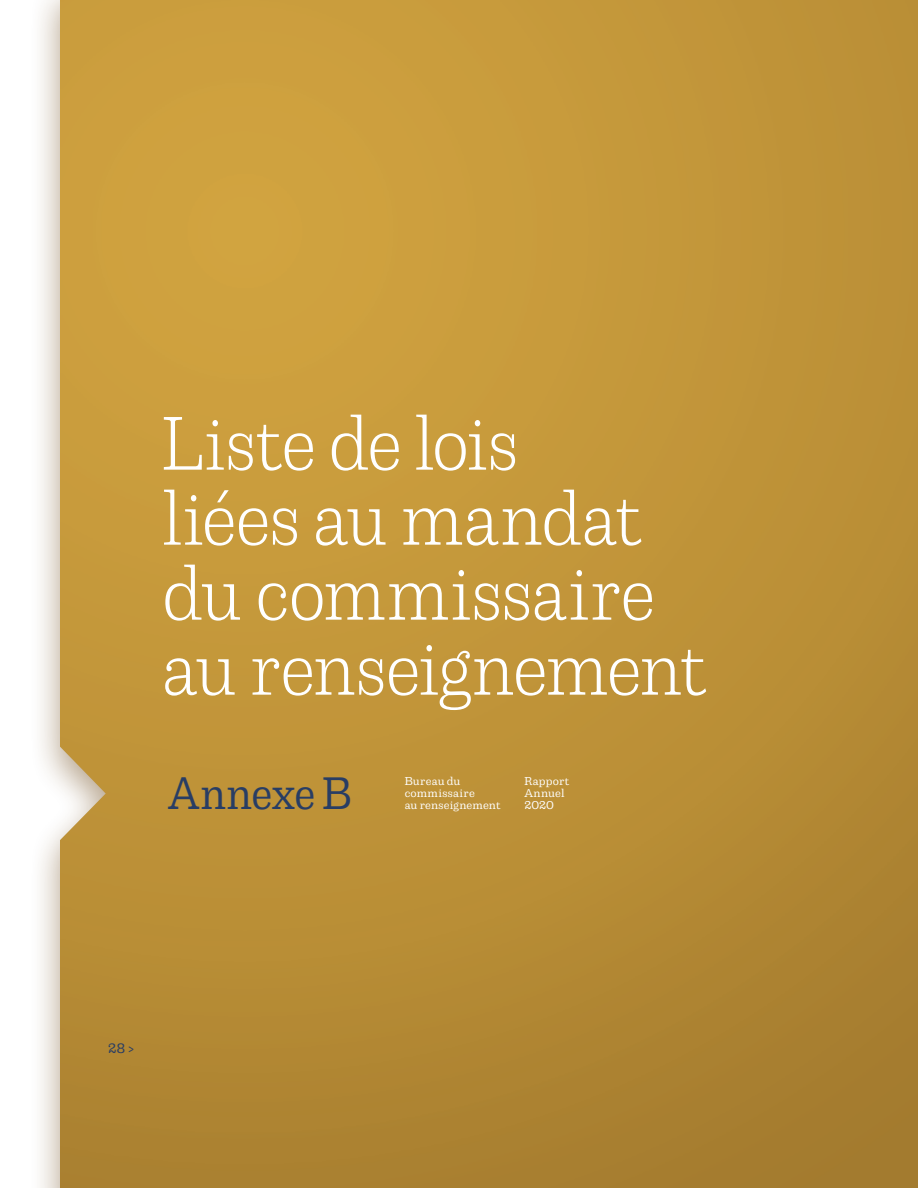
<style>
.page{position:relative;width:918px;height:1188px;background:#fff}
.page>*{position:absolute;margin:0;border:0;box-sizing:border-box;transform-origin:0 0}
.t1{font:300 75px/75px "Capital Serif";letter-spacing:-.01em;color:#fff;scale:.9 1}
.t2{font:45px "Capital Serif";color:#283d64;scale:.9 1}
.t3{font:13.5px "Capital Serif";color:#283d64}
.t4{font:11.25px/12px "Capital Serif";letter-spacing:.02em;color:#fff}
.s1{font-weight:500;font-size:10.5px}
</style>
<div class="page">
<div style="left:29px;top:0;width:889px;height:1188px;background:#694312;opacity:.47"></div>
<img style="left:60px;top:0;width:858px;height:1188px">
<p class="t1" style="left:162px;top:405px;width:606px">Liste de lois<br>liées au mandat du commissaire au renseignement</p>
<p class="t2" style="left:168px;top:763px;width:206px">Annexe B</p>
<p class="t4" style="left:405px;top:775px;width:97px">Bureau du commissaire<br>au renseignement</p>
<p class="t4" style="left:524px;top:775px;width:46px">Rapport<br>Annuel<br>2020</p>
<p class="t3" style="left:108px;top:1039px;width:27px">28 <span class="s1">&gt;</span></p>
</div>
